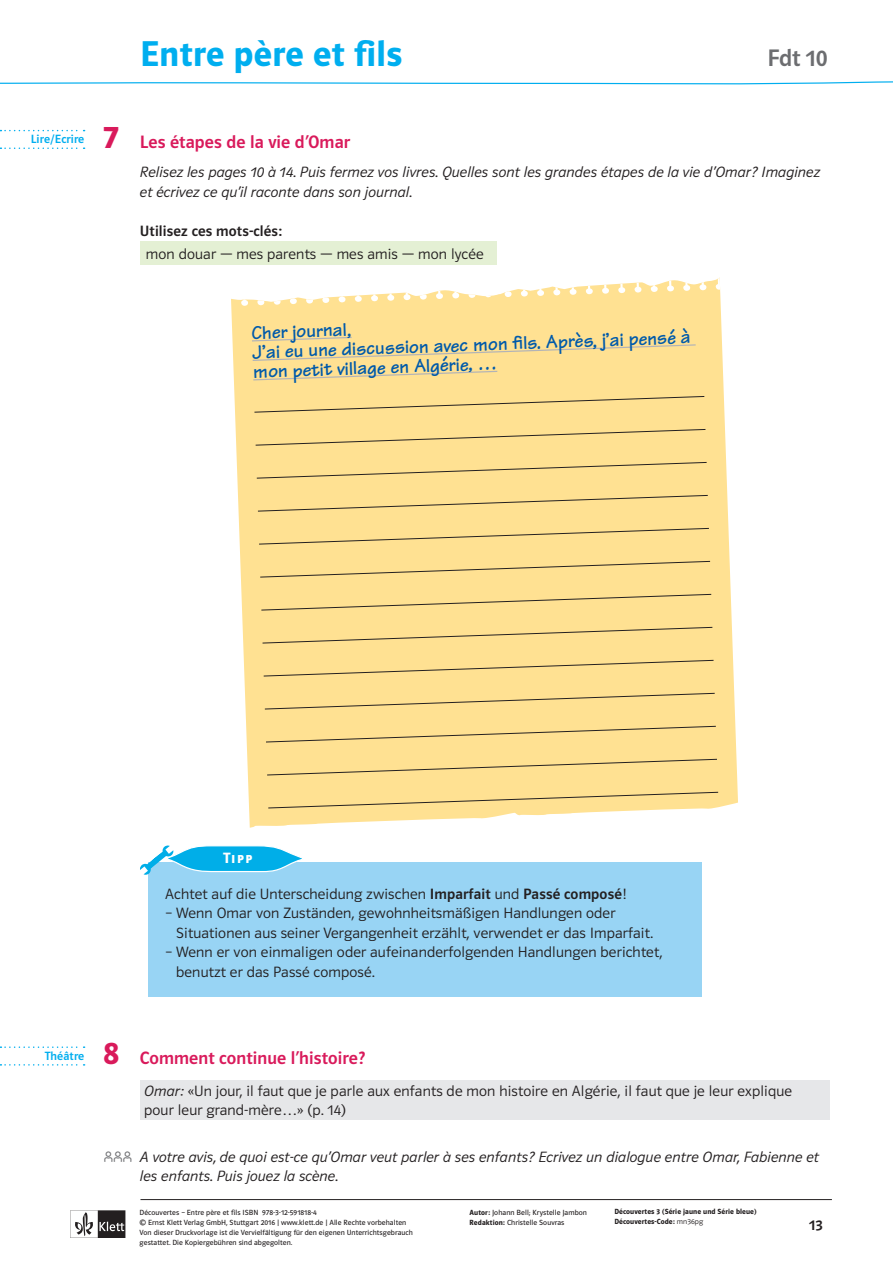
<style>
.page{position:relative;width:893px;height:1263px;background:#fff}
.page>*{position:absolute;margin:0;border:0;box-sizing:border-box;transform-origin:0 0}
.t1{font:36px "Polo ST11 K Hfett";letter-spacing:.01em;color:#00aeef}
.t2{font:33px "Polo ST11 K Hfett";color:#d91a5b}
.t3{font:24px "Polo ST11 K Krftg";color:#6c6d70}
.t4{font:700 19.5px/19.5px "Tekton";color:#015aaa}
.t5{font:18px "Polo ST11 K Krftg";letter-spacing:.005em;color:#d91a5b}
.t6{font:15px/19.5px "Polo ST11 K Leicht";letter-spacing:.01em;color:#231f20}
.t7{font:15px/19.5px "Polo ST11 K Leicht Kursiv";letter-spacing:.01em;color:#231f20}
.t8{font:15px "Polo ST11 K Krftg";letter-spacing:.01em;color:#231f20}
.t9{font:15px "Polo ST Cap K Hfett";color:#fff}
.t10{font:12px "Polo ST11 K Krftg";letter-spacing:.01em;color:#00aeef}
.t11{font:7.5px/10.1px "Polo ST11 K Buch";letter-spacing:.01em;color:#231f20}
.t12{font:7.5px/10.1px "Polo ST11 K Hfett";letter-spacing:.01em;color:#231f20}
.s1{font-family:"Polo ST11 K Krftg"}
.s2{font-family:"Polo ST11 K Leicht Kursiv"}
.s3{font-family:"Polo ST11 K Hfett"}
.s4{font-family:"Polo ST11 K Leicht"}
</style>
<div class="page">
<svg style="left:70px;top:1210px;width:55px;height:28px"></svg>
<hr style="left:140px;top:1199px;width:692px;height:1px;background:#231f20">
<svg style="left:0;top:81px;width:893px;height:4px"></svg>
<div style="left:140px;top:242px;width:356px;height:23px;background:#e4f0d4"></div>
<svg style="left:518px;top:279px;width:220px;height:537px;background:#fee39c"></svg>
<svg style="left:537px;top:283px;width:7px;height:13px"></svg>
<svg style="left:553px;top:282px;width:7px;height:13px"></svg>
<svg style="left:570px;top:282px;width:7px;height:13px"></svg>
<svg style="left:586px;top:281px;width:7px;height:13px"></svg>
<svg style="left:602px;top:281px;width:7px;height:13px"></svg>
<svg style="left:618px;top:280px;width:7px;height:13px"></svg>
<svg style="left:634px;top:280px;width:7px;height:13px"></svg>
<svg style="left:651px;top:279px;width:7px;height:13px"></svg>
<svg style="left:667px;top:279px;width:7px;height:12px"></svg>
<svg style="left:683px;top:279px;width:7px;height:12px"></svg>
<svg style="left:699px;top:279px;width:7px;height:11px"></svg>
<svg style="left:716px;top:277px;width:7px;height:13px"></svg>
<svg style="left:732px;top:279px;width:6px;height:10px"></svg>
<svg style="left:231px;top:290px;width:287px;height:538px;background:#ffe39b"></svg>
<svg style="left:241px;top:293px;width:7px;height:13px"></svg>
<svg style="left:257px;top:292px;width:7px;height:13px"></svg>
<svg style="left:274px;top:292px;width:7px;height:13px"></svg>
<svg style="left:290px;top:291px;width:7px;height:13px"></svg>
<svg style="left:306px;top:291px;width:7px;height:13px"></svg>
<svg style="left:322px;top:290px;width:7px;height:13px"></svg>
<svg style="left:339px;top:290px;width:7px;height:12px"></svg>
<svg style="left:355px;top:290px;width:7px;height:12px"></svg>
<svg style="left:371px;top:290px;width:7px;height:11px"></svg>
<svg style="left:387px;top:290px;width:7px;height:11px"></svg>
<svg style="left:403px;top:290px;width:8px;height:10px"></svg>
<svg style="left:420px;top:290px;width:7px;height:10px"></svg>
<svg style="left:436px;top:290px;width:7px;height:9px"></svg>
<svg style="left:452px;top:290px;width:7px;height:8px"></svg>
<svg style="left:468px;top:290px;width:7px;height:8px"></svg>
<svg style="left:485px;top:290px;width:7px;height:7px"></svg>
<svg style="left:501px;top:284px;width:27px;height:13px"></svg>
<svg style="left:251px;top:336px;width:446px;height:26px;background:#fade94"></svg>
<svg style="left:252px;top:370px;width:247px;height:11px;background:#f6db95"></svg>
<svg style="left:254px;top:396px;width:451px;height:17px;background:#f2d58b"></svg>
<svg style="left:255px;top:429px;width:451px;height:17px;background:#f2d58b"></svg>
<svg style="left:256px;top:462px;width:451px;height:17px;background:#f2d58b"></svg>
<svg style="left:257px;top:495px;width:451px;height:17px;background:#f2d58b"></svg>
<svg style="left:258px;top:528px;width:452px;height:17px;background:#f2d58b"></svg>
<svg style="left:259px;top:561px;width:452px;height:17px;background:#f2d58b"></svg>
<svg style="left:261px;top:594px;width:451px;height:17px;background:#f2d58b"></svg>
<svg style="left:262px;top:627px;width:451px;height:17px;background:#f2d58b"></svg>
<svg style="left:263px;top:660px;width:451px;height:17px;background:#f2d58b"></svg>
<svg style="left:264px;top:692px;width:451px;height:18px;background:#f2d68b"></svg>
<svg style="left:265px;top:725px;width:452px;height:18px;background:#f2d68b"></svg>
<svg style="left:266px;top:758px;width:452px;height:18px;background:#f2d68b"></svg>
<svg style="left:268px;top:791px;width:451px;height:18px;background:#f2d68b"></svg>
<div style="left:148px;top:862px;width:553px;height:134px;background:#98d4f4"></div>
<svg style="left:140px;top:845px;width:162px;height:30px"></svg>
<div style="left:140px;top:1080px;width:689px;height:40px;background:#e6e7e9"></div>
<svg style="left:0;top:130px;width:85px;height:1px"></svg>
<svg style="left:0;top:147px;width:85px;height:2px"></svg>
<svg style="left:0;top:1046px;width:85px;height:2px"></svg>
<svg style="left:0;top:1064px;width:85px;height:1px"></svg>
<p class="t10" style="left:31px;top:132px;width:55px">Lire/Ecrire</p>
<h2 class="t2" style="left:103px;top:118px;width:17px">7</h2>
<h1 class="t1" style="left:140px;top:34px;width:264px">Entre père et fils</h1>
<h3 class="t3" style="left:767px;top:45px;width:61px">Fdt 10</h3>
<p class="t5" style="left:140px;top:132px;width:212px">Les étapes de la vie d’Omar</p>
<p class="t7" style="left:140px;top:162px;width:682px">Relisez les pages 10 à 14. Puis fermez vos livres. Quelles sont les grandes étapes de la vie d’Omar? Imaginez et écrivez ce qu’il raconte dans son journal.</p>
<p class="t8" style="left:140px;top:222px;width:144px">Utilisez ces mots-clés:</p>
<p class="t6" style="left:146px;top:245px;width:339px">mon douar — mes parents — mes amis — mon lycée</p>
<h3 class="t4" style="left:251px;top:323px;width:440px;rotate:-2deg">Cher journal,<br>J’ai eu une discussion avec mon fi ls. Après, j’ai pensé à mon petit village en Algérie, …</h3>
<p class="t9" style="left:223px;top:849px;width:31px">Tipp</p>
<p class="t6" style="left:165px;top:884px;width:463px">Achtet auf die Unterscheidung zwischen <span class="s1">Imparfait</span> und <span class="s1">Passé composé</span>!</p>
<p class="t6" style="left:176px;top:903px;width:478px;text-indent:-11px">– Wenn Omar von Zuständen, gewohnheitsmäßigen Handlungen oder<br>Situationen aus seiner Vergangenheit erzählt, verwendet er das Imparfait.</p>
<p class="t6" style="left:176px;top:942px;width:488px;text-indent:-11px">– Wenn er von einmaligen oder aufeinanderfolgenden Handlungen berichtet, benutzt er das Passé composé.</p>
<p class="t10" style="left:45px;top:1049px;width:41px">Théâtre</p>
<h2 class="t2" style="left:103px;top:1035px;width:18px">8</h2>
<p class="t5" style="left:140px;top:1048px;width:227px">Comment continue l’histoire?</p>
<p class="t6" style="left:144px;top:1081px;width:649px"><span class="s2">Omar:</span> «Un jour, il faut que je parle aux enfants de mon histoire en Algérie, il faut que je leur explique pour leur grand-mère…» (p. 14)</p>
<p class="t7" style="left:140px;top:1147px;width:680px">A votre avis, de quoi est-ce qu’Omar veut parler à ses enfants? Ecrivez un dialogue entre Omar, Fabienne et les enfants. Puis jouez la scène.</p>
<p class="t11" style="left:140px;top:1207px;width:275px">Découvertes – Entre père et fils ISBN 978-3-12-591818-4<br>© Ernst Klett Verlag GmbH, Stuttgart 2016 | www.klett.de | Alle Rechte vorbehalten Von dieser Druckvorlage ist die Vervielfältigung für den eigenen Unterrichtsgebrauch gestattet. Die Kopiergebühren sind abgegolten.</p>
<p class="t11" style="left:470px;top:1208px;width:119px"><span class="s3">Autor:</span> Johann Bell; Krystelle Jambon<br><span class="s3">Redaktion:</span> Christelle Souvras</p>
<p class="t12" style="left:614px;top:1206px;width:144px">Découvertes 3 (Série jaune und Série bleue)<br>Découvertes-Code: <span class="s4">mn36pg</span></p>
<p class="t8" style="left:809px;top:1217px;width:15px">13</p>
</div>
